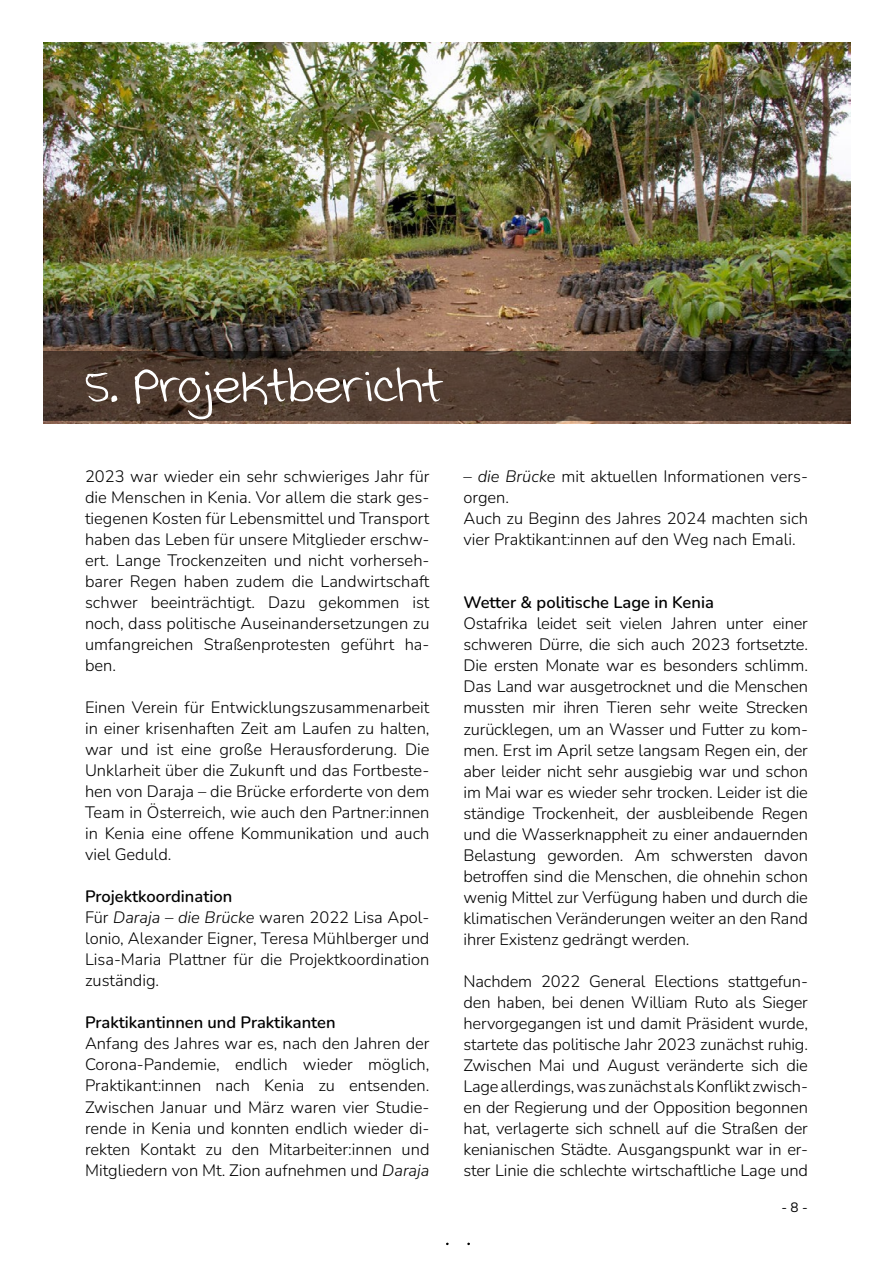
<style>
.page{position:relative;width:893px;height:1263px;background:#fff}
.page>*{position:absolute;margin:0;border:0;box-sizing:border-box;transform-origin:0 0}
.t1{font:60px "Swister";color:#fff}
.t2{font:300 16.5px/21px "Nunito";color:#000;text-align:justify}
.t3{font:600 16.5px "Nunito";color:#000}
.t4{font:13.5px "Nunito";color:#000}
.s1{font-weight:600}
.s2{font-style:italic}
</style>
<div class="page">
<img style="left:43px;top:43px;width:807px;height:380px">
<svg style="left:43px;top:352px;width:807px;height:69px;background:#49372d"></svg>
<h1 class="t1" style="left:85px;top:344px;width:358px">5. Projektbericht</h1>
<p class="t2" style="left:85px;top:465px;width:346px">2023 war wieder ein sehr schwieriges Jahr für die Menschen in Kenia. Vor allem die stark ges&shy;tiegenen Kosten für Lebensmittel und Transport haben das Leben für unsere Mitglieder erschw&shy;ert. Lange Trockenzeiten und nicht vorherseh&shy;barer Regen haben zudem die Landwirtschaft schwer beeinträchtigt. Dazu gekommen ist noch, dass politische Auseinandersetzungen zu umfangreichen Straßenprotesten geführt ha&shy;ben.</p>
<p class="t2" style="left:85px;top:696px;width:346px">Einen Verein für Entwicklungszusammenarbeit in einer krisenhaften Zeit am Laufen zu halten, war und ist eine große Herausforderung. Die Unklarheit über die Zukunft und das Fortbeste&shy;hen von Daraja – die Brücke erforderte von dem Team in Österreich, wie auch den Partner:innen in Kenia eine offene Kommunikation und auch viel Geduld.</p>
<p class="t2" style="left:85px;top:886px;width:346px;text-align:left"><span class="s1">Projektkoordination<br></span>Für <span class="s2">Daraja – die Brücke</span> waren 2022 Lisa Apol&shy;lonio, Alexander Eigner, Teresa Mühlberger und Lisa-Maria Plattner für die Projektkoordination zuständig.</p>
<p class="t3" style="left:85px;top:1011px;width:252px">Praktikantinnen und Praktikanten</p>
<p class="t2" style="left:85px;top:1033px;width:346px">Anfang des Jahres war es, nach den Jahren der Corona-Pandemie, endlich wieder möglich, Praktikant:innen nach Kenia zu entsenden.<br>Zwischen Januar und März waren vier Studie&shy;rende in Kenia und konnten endlich wieder di&shy;rekten Kontakt zu den Mitarbeiter:innen und Mitgliedern von Mt. Zion aufnehmen und <span class="s2">Daraja</span></p>
<p class="t2" style="left:463px;top:466px;width:346px;text-align:left"><span class="s2">– die Brücke</span> mit aktuellen Informationen vers&shy;orgen.<br>Auch zu Beginn des Jahres 2024 machten sich vier Praktikant:innen auf den Weg nach Emali.</p>
<p class="t3" style="left:463px;top:591px;width:252px">Wetter &amp; politische Lage in Kenia</p>
<p class="t2" style="left:463px;top:613px;width:346px">Ostafrika leidet seit vielen Jahren unter einer schweren Dürre, die sich auch 2023 fortsetzte.<br>Die ersten Monate war es besonders schlimm.<br>Das Land war ausgetrocknet und die Menschen mussten mir ihren Tieren sehr weite Strecken zurücklegen, um an Wasser und Futter zu kom&shy;men. Erst im April setze langsam Regen ein, der aber leider nicht sehr ausgiebig war und schon im Mai war es wieder sehr trocken. Leider ist die ständige Trockenheit, der ausbleibende Regen und die Wasserknappheit zu einer andauernden Belastung geworden. Am schwersten davon betroffen sind die Menschen, die ohnehin schon wenig Mittel zur Verfügung haben und durch die klimatischen Veränderungen weiter an den Rand ihrer Existenz gedrängt werden.</p>
<p class="t2" style="left:463px;top:970px;width:346px">Nachdem 2022 General Elections stattgefun&shy;den haben, bei denen William Ruto als Sieger hervorgegangen ist und damit Präsident wurde, startete das politische Jahr 2023 zunächst ruhig.<br>Zwischen Mai und August veränderte sich die Lage allerdings, was zunächst als Konflikt zwisch&shy;en der Regierung und der Opposition begonnen hat, verlagerte sich schnell auf die Straßen der kenianischen Städte. Ausgangspunkt war in er&shy;ster Linie die schlechte wirtschaftliche Lage und</p>
<p class="t4" style="left:781px;top:1198px;width:28px">- 8 -</p>
</div>
